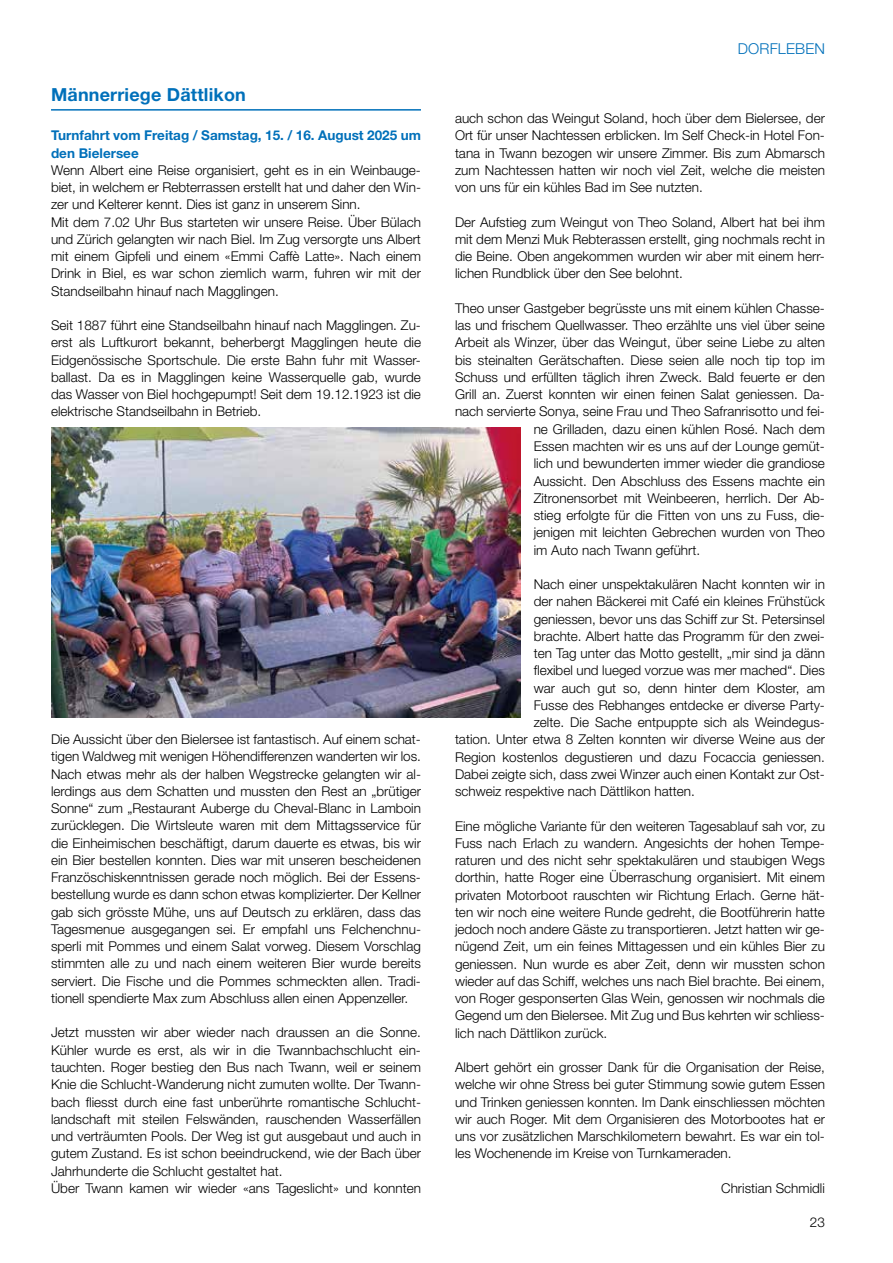
<style>
.page{position:relative;width:893px;height:1263px;background:#fff}
.page>*{position:absolute;margin:0;border:0;box-sizing:border-box;transform-origin:0 0}
.t1{font:700 18px "Helvetica Neue LT Pro";letter-spacing:.01em;color:#0070ba}
.t2{font:300 15px "Helvetica Neue LT Pro";letter-spacing:.01em;color:#0070ba}
.t3{font:300 13.5px/17.2px "Helvetica Neue LT Pro";color:#000;text-align:justify}
.t4{font:700 13.5px/17.2px "Helvetica Neue LT Pro";color:#0070ba}
</style>
<div class="page">
<hr style="left:51px;top:109px;width:370px;height:2px;background:#0070ba">
<img style="left:51px;top:427px;width:470px;height:291px">
<h1 class="t1" style="left:51px;top:84px;width:196px">Männerriege Dättlikon</h1>
<p class="t4" style="left:51px;top:126px;width:371px">Turnfahrt vom Freitag / Samstag, 15. / 16. August 2025 um den Bielersee</p>
<p class="t3" style="left:51px;top:161px;width:371px;text-align:left">Wenn Albert eine Reise organisiert, geht es in ein Weinbauge&shy;biet, in welchem er Rebterrassen erstellt hat und daher den Win&shy;zer und Kelterer kennt. Dies ist ganz in unserem Sinn.<br>Mit dem 7.02 Uhr Bus starteten wir unsere Reise. Über Bülach und Zürich gelangten wir nach Biel. Im Zug versorgte uns Albert mit einem Gipfeli und einem «Emmi Caffè Latte». Nach einem Drink in Biel, es war schon ziemlich warm, fuhren wir mit der Standseilbahn hinauf nach Magglingen.</p>
<p class="t3" style="left:51px;top:316px;width:371px">Seit 1887 führt eine Standseilbahn hinauf nach Magglingen. Zu&shy;erst als Luftkurort bekannt, beherbergt Magglingen heute die Eidgenössische Sportschule. Die erste Bahn fuhr mit Wasser&shy;ballast. Da es in Magglingen keine Wasserquelle gab, wurde das Wasser von Biel hochgepumpt! Seit dem 19.12.1923 ist die elektrische Standseilbahn in Betrieb.</p>
<p class="t3" style="left:51px;top:730px;width:371px">Die Aussicht über den Bielersee ist fantastisch. Auf einem schat&shy;tigen Waldweg mit wenigen Höhendifferenzen wanderten wir los.<br>Nach etwas mehr als der halben Wegstrecke gelangten wir al&shy;lerdings aus dem Schatten und mussten den Rest an „brütiger Sonne“ zum „Restaurant Auberge du Cheval-Blanc in Lamboin zurücklegen. Die Wirtsleute waren mit dem Mittagsservice für die Einheimischen beschäftigt, darum dauerte es etwas, bis wir ein Bier bestellen konnten. Dies war mit unseren bescheidenen Französchiskenntnissen gerade noch möglich. Bei der Essens&shy;bestellung wurde es dann schon etwas komplizierter. Der Kellner gab sich grösste Mühe, uns auf Deutsch zu erklären, dass das Tagesmenue ausgegangen sei. Er empfahl uns Felchenchnu&shy;sperli mit Pommes und einem Salat vorweg. Diesem Vorschlag stimmten alle zu und nach einem weiteren Bier wurde bereits serviert. Die Fische und die Pommes schmeckten allen. Tradi&shy;tionell spendierte Max zum Abschluss allen einen Appenzeller.</p>
<p class="t3" style="left:51px;top:1024px;width:371px;text-align:left">Jetzt mussten wir aber wieder nach draussen an die Sonne.<br>Kühler wurde es erst, als wir in die Twannbachschlucht ein&shy;tauchten. Roger bestieg den Bus nach Twann, weil er seinem Knie die Schlucht-Wanderung nicht zumuten wollte. Der Twann&shy;bach fliesst durch eine fast unberührte romantische Schlucht&shy;landschaft mit steilen Felswänden, rauschenden Wasserfällen und verträumten Pools. Der Weg ist gut ausgebaut und auch in gutem Zustand. Es ist schon beeindruckend, wie der Bach über Jahrhunderte die Schlucht gestaltet hat.<br>Über Twann kamen wir wieder «ans Tageslicht» und konnten</p>
<p class="t2" style="left:738px;top:40px;width:89px">DORFLEBEN</p>
<p class="t3" style="left:455px;top:109px;width:371px">auch schon das Weingut Soland, hoch über dem Bielersee, der Ort für unser Nachtessen erblicken. Im Self Check-in Hotel Fon&shy;tana in Twann bezogen wir unsere Zimmer. Bis zum Abmarsch zum Nachtessen hatten wir noch viel Zeit, welche die meisten von uns für ein kühles Bad im See nutzten.</p>
<p class="t3" style="left:455px;top:213px;width:371px">Der Aufstieg zum Weingut von Theo Soland, Albert hat bei ihm mit dem Menzi Muk Rebterassen erstellt, ging nochmals recht in die Beine. Oben angekommen wurden wir aber mit einem herr&shy;lichen Rundblick über den See belohnt.</p>
<p class="t3" style="left:455px;top:299px;width:371px">Theo unser Gastgeber begrüsste uns mit einem kühlen Chasse-</p>
<p class="t3" style="left:455px;top:316px;width:371px">las und frischem Quellwasser. Theo erzählte uns viel über seine</p>
<p class="t3" style="left:455px;top:334px;width:371px">Arbeit als Winzer, über das Weingut, über seine Liebe zu alten</p>
<p class="t3" style="left:455px;top:351px;width:371px">bis steinalten Gerätschaften. Diese seien alle noch tip top im</p>
<p class="t3" style="left:455px;top:368px;width:371px">Schuss und erfüllten täglich ihren Zweck. Bald feuerte er den</p>
<p class="t3" style="left:455px;top:385px;width:371px">Grill an. Zuerst konnten wir einen feinen Salat geniessen. Da-</p>
<p class="t3" style="left:455px;top:403px;width:371px">nach servierte Sonya, seine Frau und Theo Safranrisotto und fei-</p>
<p class="t3" style="left:534px;top:420px;width:293px">ne Grilladen, dazu einen kühlen Rosé. Nach dem</p>
<p class="t3" style="left:534px;top:437px;width:293px">Essen machten wir es uns auf der Lounge gemüt-</p>
<p class="t3" style="left:534px;top:454px;width:293px">lich und bewunderten immer wieder die grandiose</p>
<p class="t3" style="left:534px;top:472px;width:293px">Aussicht. Den Abschluss des Essens machte ein</p>
<p class="t3" style="left:534px;top:489px;width:293px">Zitronensorbet mit Weinbeeren, herrlich. Der Ab-</p>
<p class="t3" style="left:534px;top:506px;width:293px">stieg erfolgte für die Fitten von uns zu Fuss, die-</p>
<p class="t3" style="left:534px;top:523px;width:293px">jenigen mit leichten Gebrechen wurden von Theo</p>
<p class="t3" style="left:534px;top:541px;width:168px">im Auto nach Twann geführt.</p>
<p class="t3" style="left:534px;top:575px;width:293px">Nach einer unspektakulären Nacht konnten wir in</p>
<p class="t3" style="left:534px;top:593px;width:293px">der nahen Bäckerei mit Café ein kleines Frühstück</p>
<p class="t3" style="left:534px;top:610px;width:293px">geniessen, bevor uns das Schiff zur St. Petersinsel</p>
<p class="t3" style="left:534px;top:627px;width:293px">brachte. Albert hatte das Programm für den zwei-</p>
<p class="t3" style="left:534px;top:644px;width:293px">ten Tag unter das Motto gestellt, „mir sind ja dänn</p>
<p class="t3" style="left:534px;top:662px;width:293px">flexibel und lueged vorzue was mer mached“. Dies</p>
<p class="t3" style="left:534px;top:679px;width:293px">war auch gut so, denn hinter dem Kloster, am</p>
<p class="t3" style="left:534px;top:696px;width:293px">Fusse des Rebhanges entdecke er diverse Party-</p>
<p class="t3" style="left:534px;top:713px;width:293px">zelte. Die Sache entpuppte sich als Weindegus-</p>
<p class="t3" style="left:455px;top:731px;width:371px">tation. Unter etwa 8 Zelten konnten wir diverse Weine aus der</p>
<p class="t3" style="left:455px;top:748px;width:371px">Region kostenlos degustieren und dazu Focaccia geniessen.</p>
<p class="t3" style="left:455px;top:765px;width:371px">Dabei zeigte sich, dass zwei Winzer auch einen Kontakt zur Ost-</p>
<p class="t3" style="left:455px;top:782px;width:241px">schweiz respektive nach Dättlikon hatten.</p>
<p class="t3" style="left:455px;top:817px;width:371px">Eine mögliche Variante für den weiteren Tagesablauf sah vor, zu Fuss nach Erlach zu wandern. Angesichts der hohen Tempe&shy;raturen und des nicht sehr spektakulären und staubigen Wegs dorthin, hatte Roger eine Überraschung organisiert. Mit einem privaten Motorboot rauschten wir Richtung Erlach. Gerne hät&shy;ten wir noch eine weitere Runde gedreht, die Bootführerin hatte jedoch noch andere Gäste zu transportieren. Jetzt hatten wir ge&shy;nügend Zeit, um ein feines Mittagessen und ein kühles Bier zu geniessen. Nun wurde es aber Zeit, denn wir mussten schon wieder auf das Schiff, welches uns nach Biel brachte. Bei einem, von Roger gesponserten Glas Wein, genossen wir nochmals die Gegend um den Bielersee. Mit Zug und Bus kehrten wir schliess&shy;lich nach Dättlikon zurück.</p>
<p class="t3" style="left:455px;top:1058px;width:371px">Albert gehört ein grosser Dank für die Organisation der Reise, welche wir ohne Stress bei guter Stimmung sowie gutem Essen und Trinken geniessen konnten. Im Dank einschliessen möchten wir auch Roger. Mit dem Organisieren des Motorbootes hat er uns vor zusätzlichen Marschkilometern bewahrt. Es war ein tol&shy;les Wochenende im Kreise von Turnkameraden.</p>
<p class="t3" style="left:721px;top:1179px;width:105px">Christian Schmidli</p>
<p class="t3" style="left:810px;top:1213px;width:17px">23</p>
</div>
